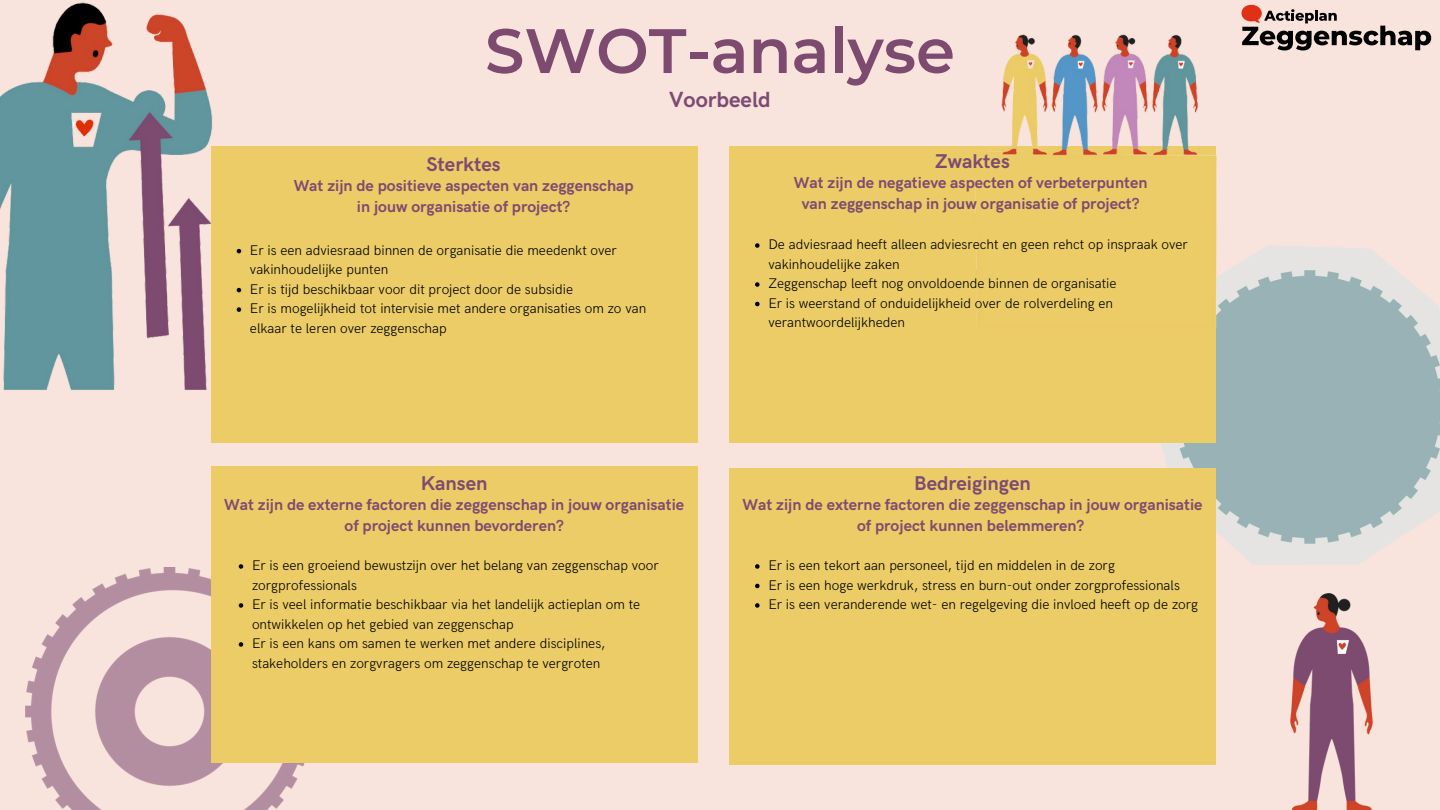
<style>
.page{position:relative;width:1440px;height:810px;background:#f8e3dd}
.page>*{position:absolute;margin:0;border:0;box-sizing:border-box;transform-origin:0 0}
.t1{font:600 62.6px "Montserrat";color:#7d4b70}
.t2{font:700 22px "HK Grotesk";color:#7d4b70}
.t3{font:700 20px "HK Grotesk";color:#7d4b70}
.t4{font:700 16px "HK Grotesk";color:#7d4b70}
.t5{font:300 14px/19.5px "HK Grotesk";color:#000}
</style>
<div class="page">
<img style="left:0;top:2px;width:213px;height:388px">
<div style="left:211px;top:146px;width:486px;height:297px;background:#ebcc67"></div>
<img style="left:25px;top:567px;width:289px;height:243px">
<div style="left:211px;top:466px;width:486px;height:296px;background:#ebcc67"></div>
<img style="left:1161px;top:245px;width:279px;height:320px">
<div style="left:729px;top:468px;width:487px;height:297px;background:#ebcc67"></div>
<svg style="left:1241px;top:5px;width:190px;height:46px"></svg>
<div style="left:729px;top:146px;width:487px;height:297px;background:#ebcc67"></div>
<img style="left:975px;top:34px;width:249px;height:293px">
<img style="left:1290px;top:594px;width:83px;height:216px">
<svg style="left:237px;top:249px;width:4px;height:4px"></svg>
<svg style="left:237px;top:288px;width:4px;height:4px"></svg>
<svg style="left:237px;top:307px;width:4px;height:5px"></svg>
<svg style="left:755px;top:243px;width:5px;height:5px"></svg>
<svg style="left:755px;top:282px;width:5px;height:5px"></svg>
<svg style="left:755px;top:302px;width:5px;height:4px"></svg>
<svg style="left:755px;top:564px;width:5px;height:5px"></svg>
<svg style="left:755px;top:584px;width:5px;height:4px"></svg>
<svg style="left:755px;top:603px;width:5px;height:5px"></svg>
<svg style="left:239px;top:564px;width:4px;height:5px"></svg>
<svg style="left:239px;top:603px;width:4px;height:5px"></svg>
<svg style="left:239px;top:642px;width:4px;height:5px"></svg>
<p class="t1" style="left:485px;top:12px;width:472px">SWOT-analyse</p>
<p class="t2" style="left:669px;top:88px;width:103px">Voorbeeld</p>
<p class="t3" style="left:426px;top:153px;width:76px">Sterktes</p>
<p class="t3" style="left:935px;top:150px;width:76px">Zwaktes</p>
<p class="t4" style="left:294px;top:176px;width:341px">Wat zijn de positieve aspecten van zeggenschap</p>
<p class="t4" style="left:357px;top:198px;width:215px">in jouw organisatie of project?</p>
<p class="t4" style="left:794px;top:173px;width:355px">Wat zijn de negatieve aspecten of verbeterpunten</p>
<p class="t4" style="left:802px;top:195px;width:339px">van zeggenschap in jouw organisatie of project?</p>
<p class="t5" style="left:250px;top:241px;width:369px">Er is een adviesraad binnen de organisatie die meedenkt over vakinhoudelijke punten</p>
<p class="t5" style="left:250px;top:280px;width:325px">Er is tijd beschikbaar voor dit project door de subsidie</p>
<p class="t5" style="left:250px;top:299px;width:398px">Er is mogelijkheid tot intervisie met andere organisaties om zo van elkaar te leren over zeggenschap</p>
<p class="t5" style="left:768px;top:235px;width:421px">De adviesraad heeft alleen adviesrecht en geen rehct op inspraak over vakinhoudelijke zaken</p>
<p class="t5" style="left:768px;top:274px;width:350px">Zeggenschap leeft nog onvoldoende binnen de organisatie</p>
<p class="t5" style="left:768px;top:294px;width:346px">Er is weerstand of onduidelijkheid over de rolverdeling en verantwoordelijkheden</p>
<p class="t3" style="left:421px;top:472px;width:68px">Kansen</p>
<p class="t3" style="left:914px;top:472px;width:118px">Bedreigingen</p>
<p class="t4" style="left:743px;top:495px;width:462px">Wat zijn de externe factoren die zeggenschap in jouw organisatie</p>
<p class="t4" style="left:857px;top:517px;width:229px">of project kunnen belemmeren?</p>
<p class="t4" style="left:224px;top:495px;width:462px">Wat zijn de externe factoren die zeggenschap in jouw organisatie</p>
<p class="t4" style="left:345px;top:517px;width:221px">of project kunnen bevorderen?</p>
<p class="t5" style="left:252px;top:556px;width:408px">Er is een groeiend bewustzijn over het belang van zeggenschap voor zorgprofessionals</p>
<p class="t5" style="left:252px;top:595px;width:390px">Er is veel informatie beschikbaar via het landelijk actieplan om te ontwikkelen op het gebied van zeggenschap</p>
<p class="t5" style="left:252px;top:634px;width:355px">Er is een kans om samen te werken met andere disciplines, stakeholders en zorgvragers om zeggenschap te vergroten</p>
<p class="t5" style="left:768px;top:556px;width:348px">Er is een tekort aan personeel, tijd en middelen in de zorg</p>
<p class="t5" style="left:768px;top:576px;width:413px">Er is een hoge werkdruk, stress en burn-out onder zorgprofessionals</p>
<p class="t5" style="left:768px;top:595px;width:431px">Er is een veranderende wet- en regelgeving die invloed heeft op de zorg</p>
</div>
